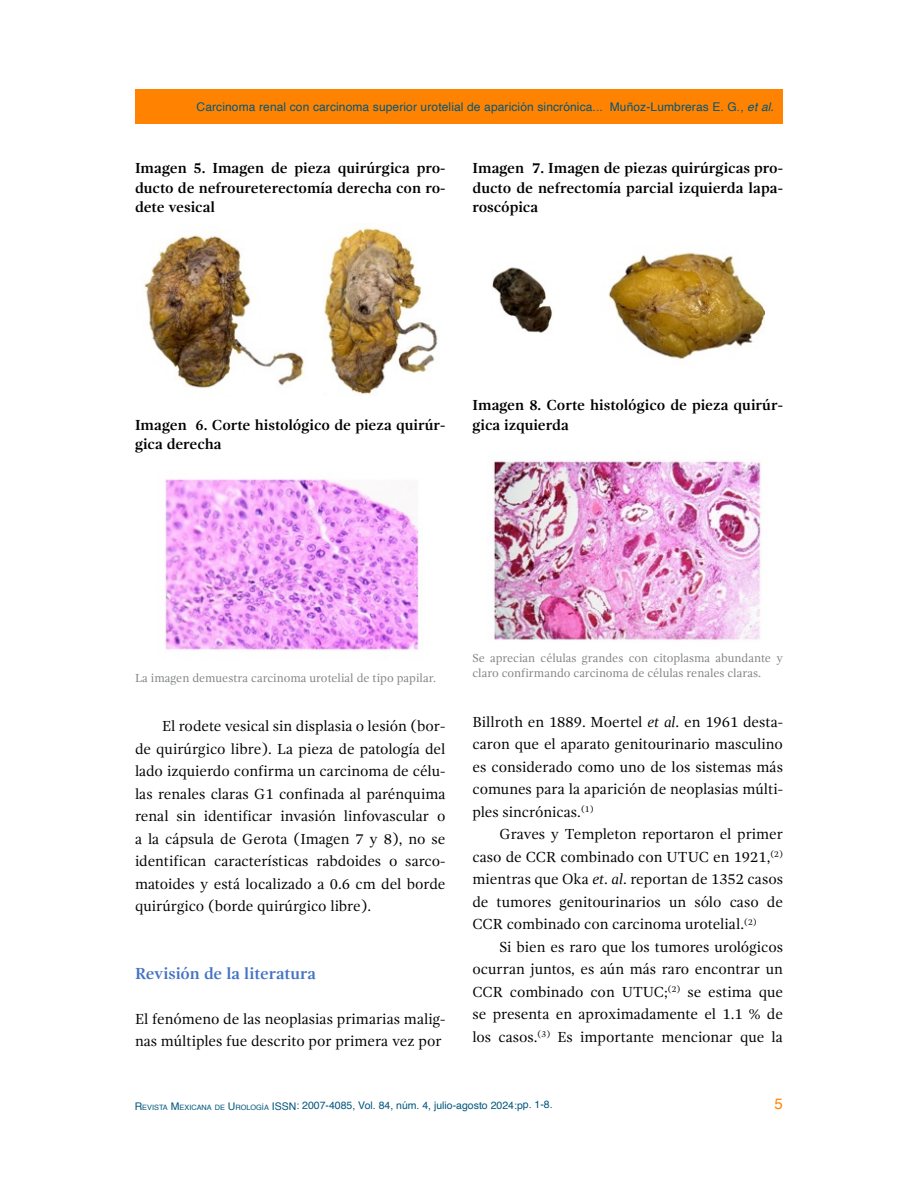
<style>
.page{position:relative;width:918px;height:1188px;background:#fff}
.page>*{position:absolute;margin:0;border:0;box-sizing:border-box;transform-origin:0 0}
.t1{font:700 16.5px "Gandhi Serif";color:#4472c4}
.t2{font:15px/22.5px "Gandhi Serif";color:#000;text-align:justify}
.t3{font:700 15px/19.5px "Gandhi Serif";color:#000;text-align:justify}
.t4{font:15px "Helvetica";color:#ff8300}
.t5{font:12px/15px "Gandhi Serif";color:#808285}
.t6{font:12px "Helvetica";letter-spacing:.01em;color:#00567d}
.t7{font:10.5px "Helvetica";letter-spacing:-.005em;color:#00567d}
.s1{font-style:italic}
.s2{font-style:inherit}
.s3{font-size:7.35px}
</style>
<div class="page">
<div style="left:135px;top:89px;width:648px;height:34px;background:#ff8300"></div>
<img style="left:144px;top:227px;width:294px;height:168px">
<img style="left:165px;top:478px;width:256px;height:172px">
<img style="left:492px;top:252px;width:272px;height:107px">
<img style="left:493px;top:460px;width:268px;height:180px">
<p class="t6" style="left:197px;top:98px;width:579px">Carcinoma renal con carcinoma superior urotelial de aparición sincrónica... Muñoz-Lumbreras E. G., <span class="s1">et al.</span></p>
<p class="t3" style="left:135px;top:159px;width:312px">Imagen 5. Imagen de pieza quirúrgica pro&shy;ducto de nefroureterectomía derecha con ro&shy;dete vesical</p>
<p class="t3" style="left:472px;top:159px;width:312px">Imagen 7. Imagen de piezas quirúrgicas pro&shy;ducto de nefrectomía parcial izquierda lapa&shy;roscópica</p>
<p class="t3" style="left:135px;top:415px;width:312px">Imagen 6. Corte histológico de pieza quirúr&shy;gica derecha</p>
<p class="t3" style="left:472px;top:396px;width:312px">Imagen 8. Corte histológico de pieza quirúr&shy;gica izquierda</p>
<p class="t5" style="left:135px;top:670px;width:303px">La imagen demuestra carcinoma urotelial de tipo papilar.</p>
<p class="t2" style="left:135px;top:715px;width:312px;text-indent:27px">El rodete vesical sin displasia o lesión (bor&shy;de quirúrgico libre). La pieza de patología del lado izquierdo confirma un carcinoma de célu&shy;las renales claras G1 confinada al parénquima renal sin identificar invasión linfovascular o a la cápsula de Gerota (Imagen 7 y 8), no se identifican características rabdoides o sarco&shy;matoides y está localizado a 0.6 cm del borde quirúrgico (borde quirúrgico libre).</p>
<p class="t1" style="left:135px;top:964px;width:183px">Revisión de la literatura</p>
<p class="t2" style="left:135px;top:1008px;width:312px">El fenómeno de las neoplasias primarias malig&shy;nas múltiples fue descrito por primera vez por</p>
<p class="t5" style="left:472px;top:651px;width:312px">Se aprecian células grandes con citoplasma abundante y claro confirmando carcinoma de células renales claras.</p>
<p class="t2" style="left:472px;top:711px;width:312px">Billroth en 1889. Moertel <span class="s1">et al</span>. en 1961 desta&shy;caron que el aparato genitourinario masculino es considerado como uno de los sistemas más comunes para la aparición de neoplasias múlti&shy;ples sincrónicas.<sup>(1)</sup></p>
<p class="t2" style="left:472px;top:823px;width:312px;text-indent:27px">Graves y Templeton reportaron el primer caso de CCR combinado con UTUC en 1921,<sup>(2) </sup>mientras que Oka <span class="s1">et. al</span>. reportan de 1352 casos de tumores genitourinarios un sólo caso de CCR combinado con carcinoma urotelial.<sup>(2)</sup></p>
<p class="t2" style="left:472px;top:936px;width:312px;text-indent:27px">Si bien es raro que los tumores urológicos ocurran juntos, es aún más raro encontrar un CCR combinado con UTUC;<sup>(2)</sup> se estima que se presenta en aproximadamente el 1.1 % de los casos.<sup>(3)</sup> Es importante mencionar que la</p>
<p class="t7" style="left:135px;top:1097px;width:420px"><span class="s2">R</span><sub>EVISTA</sub> <span class="s2">M</span><sub>EXICANA</sub> <sub>DE</sub> <span class="s2">U</span><span class="s3">ROLOGÍA</span> ISSN: 2007-4085, Vol. 84, núm. 4, julio-agosto 2024:pp. 1-8.</p>
<p class="t4" style="left:774px;top:1092px;width:10px">5</p>
</div>
